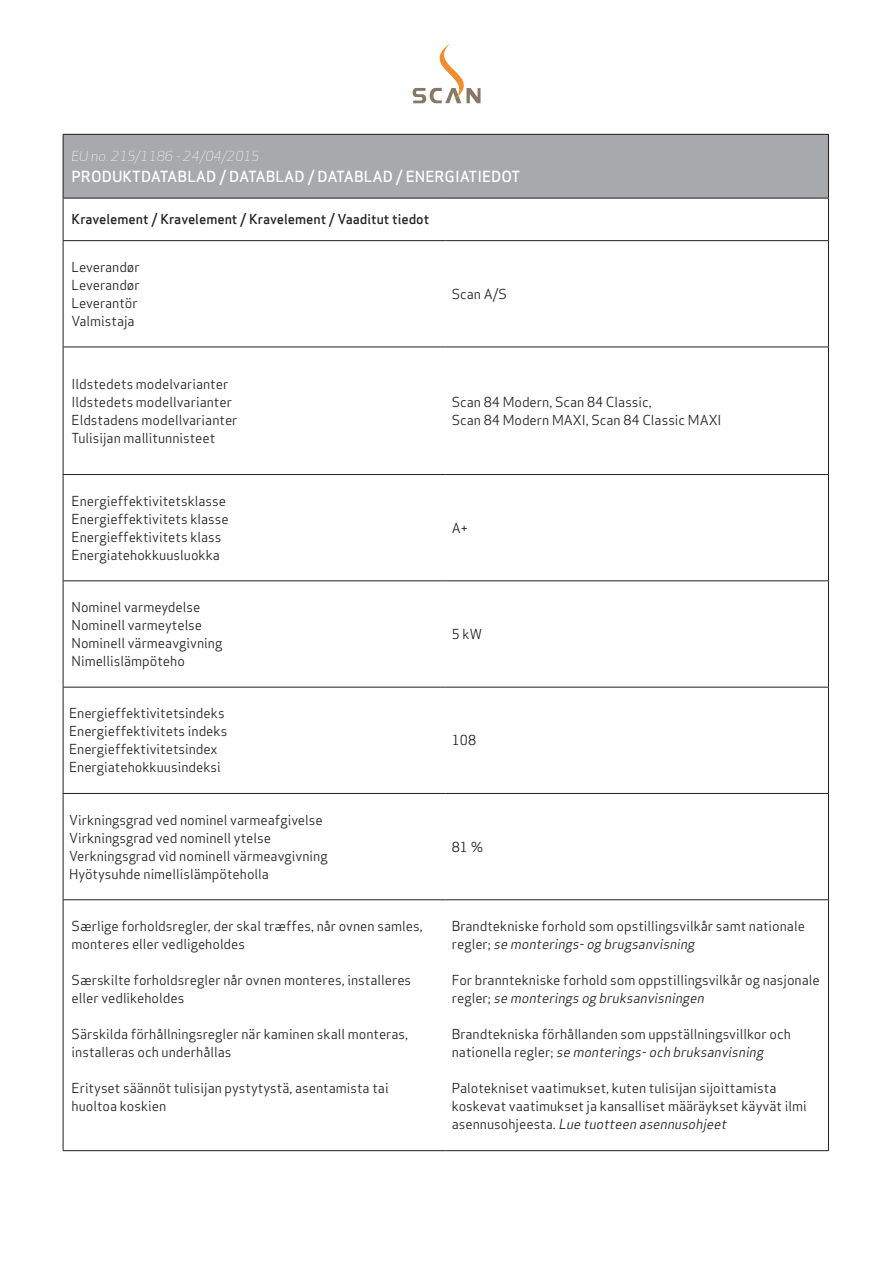
<style>
.page{position:relative;width:893px;height:1263px;background:#fff}
.page>*{position:absolute;margin:0;border:0;box-sizing:border-box;transform-origin:0 0}
.t1{font:500 15px "Apex Sans";color:#fff}
.t2{font:13.5px/18px "Apex Sans";color:#231f20}
.t3{font:500 13.5px "Apex Sans";color:#231f20}
.t4{font:italic 300 13.5px "Apex Sans";color:#fff}
.s1{font-style:italic}
</style>
<div class="page">
<div style="left:63px;top:134px;width:765px;height:64px;background:#a8a9ad"></div>
<hr style="left:63px;top:134px;width:383px;height:1px;background:#231f20">
<hr style="left:63px;top:135px;width:1px;height:63px;background:#231f20">
<hr style="left:446px;top:134px;width:383px;height:1px;background:#231f20">
<hr style="left:828px;top:135px;width:1px;height:63px;background:#231f20">
<hr style="left:63px;top:198px;width:383px;height:1px;background:#231f20">
<hr style="left:63px;top:198px;width:1px;height:42px;background:#231f20">
<hr style="left:446px;top:198px;width:383px;height:1px;background:#231f20">
<hr style="left:828px;top:198px;width:1px;height:42px;background:#231f20">
<hr style="left:63px;top:240px;width:383px;height:1px;background:#231f20">
<hr style="left:63px;top:241px;width:1px;height:106px;background:#231f20">
<hr style="left:446px;top:240px;width:383px;height:1px;background:#231f20">
<hr style="left:828px;top:241px;width:1px;height:106px;background:#231f20">
<hr style="left:63px;top:347px;width:383px;height:1px;background:#231f20">
<hr style="left:63px;top:347px;width:1px;height:127px;background:#231f20">
<hr style="left:446px;top:347px;width:383px;height:1px;background:#231f20">
<hr style="left:828px;top:347px;width:1px;height:127px;background:#231f20">
<hr style="left:63px;top:474px;width:383px;height:1px;background:#231f20">
<hr style="left:63px;top:475px;width:1px;height:105px;background:#231f20">
<hr style="left:446px;top:474px;width:383px;height:1px;background:#231f20">
<hr style="left:828px;top:475px;width:1px;height:105px;background:#231f20">
<hr style="left:63px;top:580px;width:383px;height:1px;background:#231f20">
<hr style="left:63px;top:581px;width:1px;height:106px;background:#231f20">
<hr style="left:446px;top:580px;width:383px;height:1px;background:#231f20">
<hr style="left:828px;top:581px;width:1px;height:106px;background:#231f20">
<hr style="left:63px;top:687px;width:383px;height:1px;background:#231f20">
<hr style="left:63px;top:687px;width:1px;height:106px;background:#231f20">
<hr style="left:446px;top:687px;width:383px;height:1px;background:#231f20">
<hr style="left:828px;top:687px;width:1px;height:106px;background:#231f20">
<hr style="left:63px;top:793px;width:383px;height:1px;background:#231f20">
<hr style="left:63px;top:794px;width:1px;height:105px;background:#231f20">
<hr style="left:446px;top:793px;width:383px;height:1px;background:#231f20">
<hr style="left:828px;top:794px;width:1px;height:105px;background:#231f20">
<hr style="left:63px;top:899px;width:383px;height:1px;background:#231f20">
<hr style="left:63px;top:900px;width:1px;height:250px;background:#231f20">
<hr style="left:446px;top:899px;width:383px;height:1px;background:#231f20">
<hr style="left:828px;top:900px;width:1px;height:250px;background:#231f20">
<hr style="left:63px;top:1150px;width:383px;height:1px;background:#231f20">
<hr style="left:446px;top:1150px;width:383px;height:1px;background:#231f20">
<svg style="left:412px;top:43px;width:69px;height:60px"></svg>
<p class="t4" style="left:72px;top:147px;width:189px">EU no. 215/1186 - 24/04/2015</p>
<p class="t1" style="left:72px;top:163px;width:450px">PRODUKTDATABLAD / DATABLAD / DATABLAD / ENERGIATIEDOT</p>
<p class="t3" style="left:72px;top:208px;width:359px">Kravelement / Kravelement / Kravelement / Vaaditut tiedot</p>
<p class="t2" style="left:72px;top:257px;width:70px">Leverandør<br>Leverandør<br>Leverantör<br>Valmistaja</p>
<p class="t2" style="left:452px;top:284px;width:57px">Scan A/S</p>
<p class="t2" style="left:72px;top:373px;width:167px">Ildstedets modelvarianter<br>Ildstedets modellvarianter<br>Eldstadens modellvarianter<br>Tulisijan mallitunnisteet</p>
<p class="t2" style="left:72px;top:490px;width:159px">Energieffektivitetsklasse<br>Energieffektivitets klasse<br>Energieffektivitets klass<br>Energiatehokkuusluokka</p>
<p class="t2" style="left:72px;top:597px;width:152px">Nominel varmeydelse<br>Nominell varmeytelse<br>Nominell värmeavgivning<br>Nimellislämpöteho</p>
<p class="t2" style="left:69px;top:703px;width:160px">Energieffektivitetsindeks<br>Energieffektivitets indeks<br>Energieffektivitetsindex<br>Energiatehokkuusindeksi</p>
<p class="t2" style="left:69px;top:809px;width:260px">Virkningsgrad ved nominel varmeafgivelse Virkningsgrad ved nominell ytelse Verkningsgrad vid nominell värmeavgivning Hyötysuhde nimellislämpöteholla</p>
<p class="t2" style="left:72px;top:916px;width:353px">Særlige forholdsregler, der skal træffes, når ovnen samles, monteres eller vedligeholdes</p>
<p class="t2" style="left:72px;top:970px;width:341px">Særskilte forholdsregler når ovnen monteres, installeres eller vedlikeholdes</p>
<p class="t2" style="left:72px;top:1024px;width:338px">Särskilda förhållningsregler när kaminen skall monteras, installeras och underhållas</p>
<p class="t2" style="left:72px;top:1078px;width:319px">Erityset säännöt tulisijan pystytystä, asentamista tai huoltoa koskien</p>
<p class="t2" style="left:452px;top:391px;width:271px">Scan 84 Modern, Scan 84 Classic,<br>Scan 84 Modern MAXI, Scan 84 Classic MAXI</p>
<p class="t2" style="left:452px;top:517px;width:18px">A+</p>
<p class="t2" style="left:452px;top:624px;width:32px">5 kW</p>
<p class="t2" style="left:452px;top:730px;width:26px">108</p>
<p class="t2" style="left:452px;top:836px;width:33px">81 %</p>
<p class="t2" style="left:452px;top:916px;width:355px">Brandtekniske forhold som opstillingsvilkår samt nationale r e g l e r ; <span class="s1">se monterings-og brugsanvisning</span></p>
<p class="t2" style="left:452px;top:970px;width:369px">For branntekniske forhold som oppstillingsvilkår og nasjonale r e g l e r ; <span class="s1">se monterings og bruksanvisningen</span></p>
<p class="t2" style="left:452px;top:1024px;width:341px">Brandtekniska förhållanden som uppställningsvillkor och n a t i o n e l l a r e g l e r ; <span class="s1">se monterings-och bruksanvisning</span></p>
<p class="t2" style="left:452px;top:1078px;width:356px">Palotekniset vaatimukset, kuten tulisijan sijoittamista koskevat vaatimukset ja kansalliset määräykset käyvät ilmi a s e n n u s o hj e e s t a . <span class="s1">Lue tuotteen asennusohjeet</span></p>
</div>
